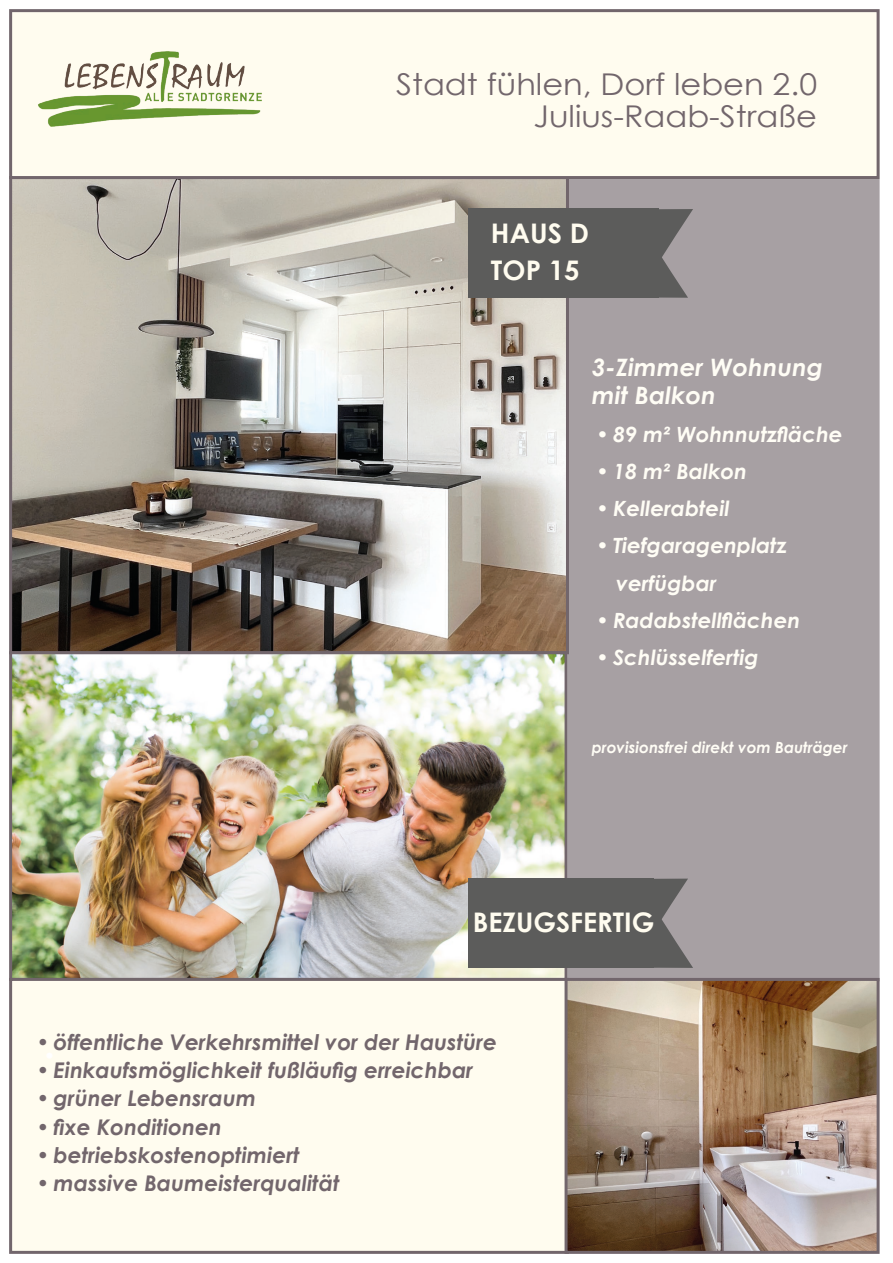
<style>
.page{position:relative;width:893px;height:1263px;background:#fff}
.page>*{position:absolute;margin:0;border:0;box-sizing:border-box;transform-origin:0 0}
.t1{font:30px "Century Gothic";color:#72666c;scale:1.07 1}
.t2{font:700 27px "Century Gothic";color:#fffcef}
.t3{font:italic 700 24px/28.8px "Century Gothic";color:#fffcef}
.t4{font:italic 700 21.6px "Century Gothic";color:#72666c}
.t5{font:italic 700 21px/37.2px "Century Gothic";color:#fffcef}
.t6{font:italic 700 15.45px "Century Gothic";color:#fffcef}
</style>
<div class="page">
<img style="left:13px;top:180px;width:552px;height:797px">
<div style="left:9px;top:651px;width:559px;height:330px;border:3px solid #72666c"></div>
<div style="left:569px;top:181px;width:309px;height:799px;background:#a7a0a3"></div>
<div style="left:568px;top:179px;width:312px;height:802px;border:3px solid #72666c"></div>
<div style="left:11px;top:979px;width:556px;height:273px;background:#fffcef"></div>
<div style="left:9px;top:978px;width:560px;height:276px;border:3px solid #72666c"></div>
<img style="left:569px;top:982px;width:307px;height:268px">
<div style="left:565px;top:978px;width:315px;height:276px;border:3px solid #72666c"></div>
<div style="left:468px;top:208px;width:191px;height:90px;background:#5c5c5b"></div>
<div style="left:11px;top:11px;width:867px;height:167px;background:#fffcef"></div>
<div style="left:9px;top:9px;width:871px;height:170px;border:3px solid #72666c"></div>
<svg style="left:659px;top:209px;width:34px;height:89px"></svg>
<img style="left:38px;top:51px;width:224px;height:76px">
<div style="left:468px;top:879px;width:186px;height:89px;background:#5c5c5b"></div>
<svg style="left:654px;top:879px;width:39px;height:89px"></svg>
<p class="t1" style="left:396px;top:64px;width:395px">Stadt fühlen, Dorf leben 2.0</p>
<p class="t1" style="left:534px;top:95px;width:266px">Julius-Raab-Straße</p>
<p class="t2" style="left:491px;top:213px;width:100px">HAUS D</p>
<p class="t2" style="left:491px;top:250px;width:90px">TOP 15</p>
<p class="t3" style="left:592px;top:351px;width:233px">3-Zimmer Wohnung mit Balkon</p>
<p class="t5" style="left:596px;top:414px;width:248px">• 89 m² Wohnnutzfläche</p>
<p class="t5" style="left:596px;top:452px;width:153px">• 18 m² Balkon</p>
<p class="t5" style="left:596px;top:489px;width:135px">• Kellerabteil</p>
<p class="t5" style="left:616px;top:526px;width:172px;text-indent:-20px">• Tiefgaragenplatz verfügbar</p>
<p class="t5" style="left:596px;top:601px;width:206px">• Radabstellflächen</p>
<p class="t5" style="left:596px;top:638px;width:164px">• Schlüsselfertig</p>
<p class="t6" style="left:592px;top:736px;width:257px">provisionsfrei direkt vom Bauträger</p>
<p class="t2" style="left:473px;top:901px;width:183px">BEZUGSFERTIG</p>
<p class="t4" style="left:37px;top:1026px;width:462px">• öffentliche Verkehrsmittel vor der Haustüre</p>
<p class="t4" style="left:37px;top:1054px;width:438px">• Einkaufsmöglichkeit fußläufig erreichbar</p>
<p class="t4" style="left:37px;top:1082px;width:221px">• grüner Lebensraum</p>
<p class="t4" style="left:37px;top:1110px;width:187px">• fixe Konditionen</p>
<p class="t4" style="left:37px;top:1139px;width:265px">• betriebskostenoptimiert</p>
<p class="t4" style="left:37px;top:1167px;width:304px">• massive Baumeisterqualität</p>
</div>
